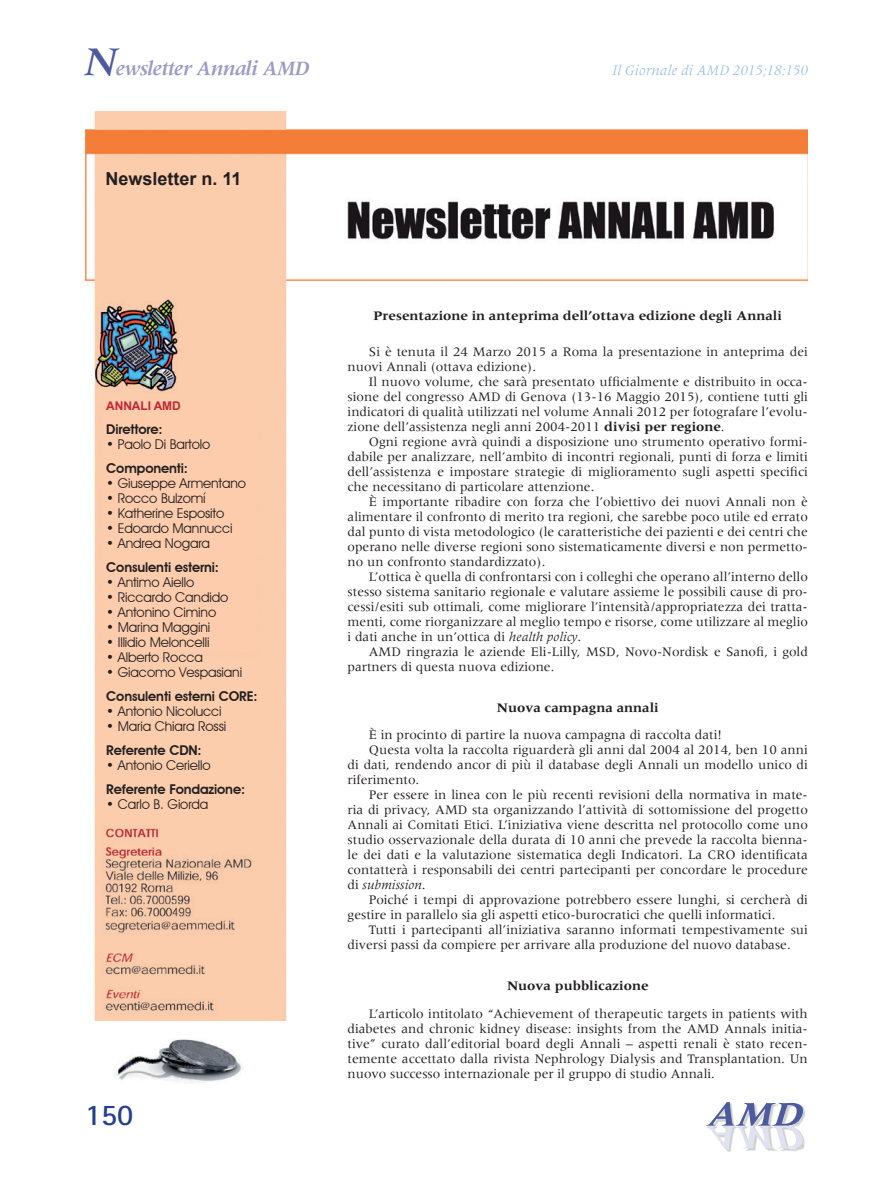
<style>
.page{position:relative;width:893px;height:1191px;background:#fff}
.page>*{position:absolute;margin:0;border:0;box-sizing:border-box;transform-origin:0 0}
.t1{font:700 30px "Rotis Sans Serif";color:#253f8e}
.t2{font:italic 700 21px "Meridien";letter-spacing:-.025em;color:#9b9bc6}
.t3{font:700 18px "Arial";color:#231f20}
.t4{font:italic 15px "Meridien";color:#a1c1e5}
.Corpo_testo{font:13.5px/15px "Meridien";color:#231f20;text-align:justify}
.t5{font:13.5px "Avant Garde IT Cby BT";letter-spacing:-.01em;color:#231f20}
.t6{font:600 13.5px "Avant Garde IT Cby BT";letter-spacing:-.01em;color:#231f20}
.Corpo_testo-2{font:700 13.5px "Meridien";color:#231f20}
.t7{font:700 12px "Arial";letter-spacing:-.01em;color:#bf2834}
.s1{font-size:42px;color:#4d5a9e}
.s2{font-weight:700}
.s3{font-style:italic}
</style>
<div class="page">
<img style="left:793px;top:1149px;width:9px;height:2px">
<img style="left:725px;top:1149px;width:68px;height:3px">
<img style="left:707px;top:1102px;width:98px;height:45px">
<img style="left:707px;top:1126px;width:97px;height:23px">
<img style="left:788px;top:1125px;width:11px;height:2px">
<img style="left:707px;top:1126px;width:81px;height:1px">
<svg style="left:706px;top:1125px;width:84px;height:1px"></svg>
<img style="left:85px;top:111px;width:723px;height:909px">
<img style="left:114px;top:1039px;width:128px;height:44px">
<p class="t2" style="left:85px;top:57px;width:226px"><span class="s1">N</span>ewsletter Annali AMD</p>
<p class="t3" style="left:106px;top:166px;width:138px">Newsletter n. 11</p>
<p class="t4" style="left:612px;top:63px;width:197px">Il Giornale di AMD 2015;18:150</p>
<p class="t7" style="left:106px;top:397px;width:76px">ANNALI AMD</p>
<p class="t6" style="left:106px;top:421px;width:58px">Direttore:</p>
<p class="t5" style="left:106px;top:435px;width:105px">• Paolo Di Bartolo</p>
<p class="t6" style="left:106px;top:460px;width:83px">Componenti:</p>
<p class="t5" style="left:106px;top:474px;width:141px">• Giuseppe Armentano</p>
<p class="t5" style="left:106px;top:489px;width:101px">• Rocco Bulzomí</p>
<p class="t5" style="left:106px;top:504px;width:119px">• Katherine Esposito</p>
<p class="t5" style="left:106px;top:519px;width:128px">• Edoardo Mannucci</p>
<p class="t5" style="left:106px;top:534px;width:105px">• Andrea Nogara</p>
<p class="t6" style="left:106px;top:559px;width:114px">Consulenti esterni:</p>
<p class="t5" style="left:106px;top:573px;width:89px">• Antimo Aiello</p>
<p class="t5" style="left:106px;top:588px;width:123px">• Riccardo Candido</p>
<p class="t5" style="left:106px;top:603px;width:111px">• Antonino Cimino</p>
<p class="t5" style="left:106px;top:618px;width:106px">• Marina Maggini</p>
<p class="t5" style="left:106px;top:633px;width:105px">• Illidio Meloncelli</p>
<p class="t5" style="left:106px;top:648px;width:98px">• Alberto Rocca</p>
<p class="t5" style="left:106px;top:663px;width:137px">• Giacomo Vespasiani</p>
<p class="t6" style="left:106px;top:688px;width:153px">Consulenti esterni CORE:</p>
<p class="t5" style="left:106px;top:702px;width:117px">• Antonio Nicolucci</p>
<p class="t5" style="left:106px;top:717px;width:121px">• Maria Chiara Rossi</p>
<p class="t6" style="left:106px;top:742px;width:97px">Referente CDN:</p>
<p class="t5" style="left:106px;top:756px;width:106px">• Antonio Ceriello</p>
<p class="t6" style="left:106px;top:781px;width:140px">Referente Fondazione:</p>
<p class="t5" style="left:106px;top:795px;width:104px">• Carlo B. Giorda</p>
<h1 class="t1" style="left:85px;top:1096px;width:50px">150</h1>
<p class="Corpo_testo-2" style="left:374px;top:307px;width:410px">Presentazione in anteprima dell’ottava edizione degli Annali</p>
<p class="Corpo_testo" style="left:348px;top:344px;width:462px;text-indent:21px">Si è tenuta il 24 Marzo 2015 a Roma la presentazione in anteprima dei nuovi Annali (ottava edizione).</p>
<p class="Corpo_testo" style="left:348px;top:374px;width:462px;text-indent:21px">Il nuovo volume, che sarà presentato ufficialmente e distribuito in occa&shy;sione del congresso AMD di Genova (13-16 Maggio 2015), contiene tutti gli indicatori di qualità utilizzati nel volume Annali 2012 per fotografare l’evolu&shy;zione dell’assistenza negli anni 2004-2011 <span class="s2">divisi per regione</span>.</p>
<p class="Corpo_testo" style="left:348px;top:434px;width:462px;text-indent:21px">Ogni regione avrà quindi a disposizione uno strumento operativo formi&shy;dabile per analizzare, nell’ambito di incontri regionali, punti di forza e limiti dell’assistenza e impostare strategie di miglioramento sugli aspetti specifici che necessitano di particolare attenzione.</p>
<p class="Corpo_testo" style="left:348px;top:494px;width:462px;text-indent:21px">È importante ribadire con forza che l’obiettivo dei nuovi Annali non è alimentare il confronto di merito tra regioni, che sarebbe poco utile ed errato dal punto di vista metodologico (le caratteristiche dei pazienti e dei centri che operano nelle diverse regioni sono sistematicamente diversi e non permetto&shy;no un confronto standardizzato).</p>
<p class="Corpo_testo" style="left:348px;top:569px;width:462px;text-indent:21px">L’ottica è quella di confrontarsi con i colleghi che operano all’interno dello stesso sistema sanitario regionale e valutare assieme le possibili cause di pro&shy;cessi/esiti sub ottimali, come migliorare l’intensità/appropriatezza dei tratta&shy;menti, come riorganizzare al meglio tempo e risorse, come utilizzare al meglio i dati anche in un’ottica di <span class="s3">health policy</span>.</p>
<p class="Corpo_testo" style="left:348px;top:644px;width:462px;text-indent:21px">AMD ringrazia le aziende Eli-Lilly, MSD, Novo-Nordisk e Sanofi, i gold partners di questa nuova edizione.</p>
<p class="Corpo_testo-2" style="left:497px;top:699px;width:163px">Nuova campagna annali</p>
<p class="Corpo_testo" style="left:369px;top:727px;width:355px">È in procinto di partire la nuova campagna di raccolta dati!</p>
<p class="Corpo_testo" style="left:348px;top:742px;width:462px;text-indent:21px">Questa volta la raccolta riguarderà gli anni dal 2004 al 2014, ben 10 anni di dati, rendendo ancor di più il database degli Annali un modello unico di riferimento.</p>
<p class="Corpo_testo" style="left:348px;top:787px;width:462px;text-indent:21px">Per essere in linea con le più recenti revisioni della normativa in mate&shy;ria di privacy, AMD sta organizzando l’attività di sottomissione del progetto Annali ai Comitati Etici. L’iniziativa viene descritta nel protocollo come uno studio osservazionale della durata di 10 anni che prevede la raccolta bienna&shy;le dei dati e la valutazione sistematica degli Indicatori. La CRO identificata contatterà i responsabili dei centri partecipanti per concordare le procedure di <span class="s3">submission</span>.</p>
<p class="Corpo_testo" style="left:348px;top:892px;width:462px;text-indent:21px">Poiché i tempi di approvazione potrebbero essere lunghi, si cercherà di gestire in parallelo sia gli aspetti etico-burocratici che quelli informatici.</p>
<p class="Corpo_testo" style="left:348px;top:922px;width:462px;text-indent:21px">Tutti i partecipanti all’iniziativa saranno informati tempestivamente sui diversi passi da compiere per arrivare alla produzione del nuovo database.</p>
<p class="Corpo_testo-2" style="left:507px;top:977px;width:143px">Nuova pubblicazione</p>
<p class="Corpo_testo" style="left:348px;top:1005px;width:462px;text-indent:21px">L’articolo intitolato “Achievement of therapeutic targets in patients with diabetes and chronic kidney disease: insights from the AMD Annals initia&shy;tive” curato dall’editorial board degli Annali – aspetti renali è stato recen&shy;temente accettato dalla rivista Nephrology Dialysis and Transplantation. Un nuovo successo internazionale per il gruppo di studio Annali.</p>
</div>
